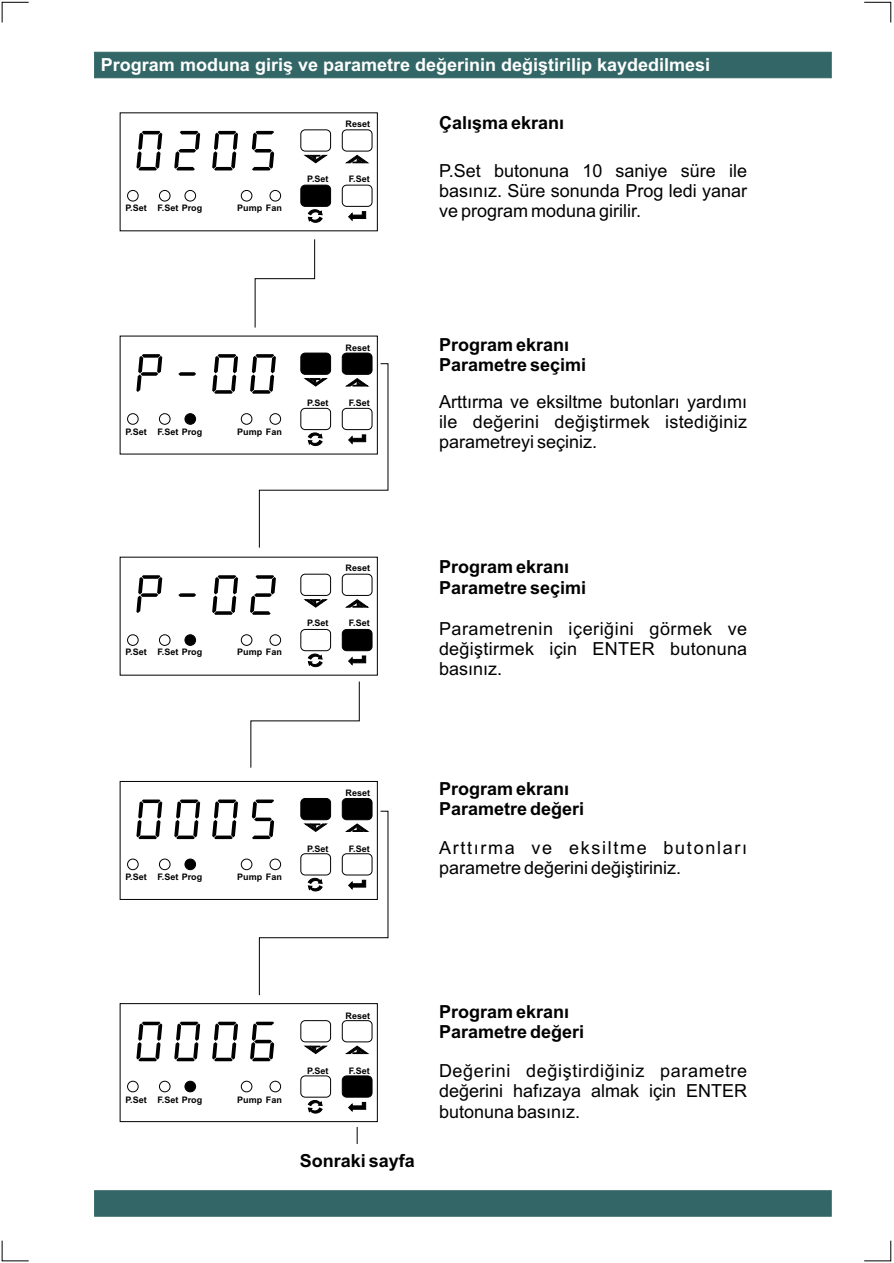
<style>
.page{position:relative;width:894px;height:1263px;background:#fff}
.page>*{position:absolute;margin:0;border:0;box-sizing:border-box;transform-origin:0 0}
.t1{font:18px/20.1px "Arial";color:#000;text-align:justify}
.t2{font:700 18px/20.1px "Arial";color:#000}
.t3{font:700 18px "Arial";color:#fff}
.t4{font:700 9px "Arial";color:#000}
</style>
<div class="page">
<div style="left:94px;top:52px;width:737px;height:26px;background:#366;border:1px solid #366"></div>
<div style="left:94px;top:1191px;width:737px;height:25px;background:#366"></div>
<svg style="left:1px;top:1px;width:28px;height:22px"></svg>
<svg style="left:1px;top:1240px;width:28px;height:22px"></svg>
<svg style="left:864px;top:1px;width:28px;height:22px"></svg>
<svg style="left:864px;top:1240px;width:28px;height:22px"></svg>
<div style="left:120px;top:781px;width:258px;height:119px;border:1px solid #000"></div>
<div style="left:120px;top:1003px;width:258px;height:119px;border:1px solid #000"></div>
<div style="left:300px;top:129px;width:31px;height:22px;border:1px solid #000;border-radius:4px"></div>
<svg style="left:300px;top:353px;width:31px;height:22px"></svg>
<div style="left:300px;top:574px;width:31px;height:22px;border:1px solid #000;border-radius:4px"></div>
<div style="left:300px;top:798px;width:31px;height:22px;background:#000;border:1px solid #000;border-radius:4px"></div>
<div style="left:300px;top:1020px;width:31px;height:22px;border:1px solid #000;border-radius:4px"></div>
<div style="left:300px;top:185px;width:31px;height:22px;background:#000;border:1px solid #000;border-radius:4px"></div>
<div style="left:300px;top:629px;width:31px;height:22px;border:1px solid #000;border-radius:4px"></div>
<div style="left:300px;top:1076px;width:31px;height:22px;border:1px solid #000;border-radius:4px"></div>
<div style="left:342px;top:129px;width:30px;height:22px;border:1px solid #000;border-radius:4px"></div>
<div style="left:342px;top:353px;width:30px;height:22px;background:#070707;border:1px solid #000;border-radius:4px"></div>
<div style="left:342px;top:574px;width:30px;height:22px;border:1px solid #000;border-radius:4px"></div>
<div style="left:342px;top:798px;width:30px;height:22px;background:#000;border:1px solid #000;border-radius:4px"></div>
<div style="left:342px;top:1020px;width:30px;height:22px;border:1px solid #000;border-radius:4px"></div>
<div style="left:342px;top:185px;width:30px;height:22px;border:1px solid #000;border-radius:4px"></div>
<div style="left:342px;top:629px;width:30px;height:22px;background:#000;border:1px solid #000;border-radius:4px"></div>
<div style="left:342px;top:1076px;width:30px;height:22px;background:#000;border:1px solid #000;border-radius:4px"></div>
<svg style="left:348px;top:211px;width:18px;height:10px"></svg>
<svg style="left:348px;top:656px;width:18px;height:9px"></svg>
<svg style="left:348px;top:1102px;width:18px;height:10px"></svg>
<svg style="left:305px;top:155px;width:22px;height:8px"></svg>
<svg style="left:305px;top:599px;width:22px;height:9px"></svg>
<svg style="left:305px;top:1046px;width:22px;height:8px"></svg>
<svg style="left:346px;top:155px;width:23px;height:8px"></svg>
<svg style="left:346px;top:599px;width:23px;height:9px"></svg>
<svg style="left:346px;top:1046px;width:23px;height:8px"></svg>
<svg style="left:308px;top:209px;width:15px;height:14px"></svg>
<svg style="left:308px;top:654px;width:15px;height:13px"></svg>
<svg style="left:308px;top:1100px;width:15px;height:13px"></svg>
<div style="left:241px;top:190px;width:11px;height:11px;border:1px solid #000;border-radius:50%"></div>
<div style="left:241px;top:414px;width:11px;height:10px;border:1px solid #000;border-radius:50%"></div>
<div style="left:241px;top:635px;width:11px;height:11px;border:1px solid #000;border-radius:50%"></div>
<div style="left:241px;top:859px;width:11px;height:11px;border:1px solid #000;border-radius:50%"></div>
<div style="left:241px;top:1081px;width:11px;height:11px;border:1px solid #000;border-radius:50%"></div>
<svg style="left:252px;top:131px;width:22px;height:39px"></svg>
<svg style="left:250px;top:575px;width:26px;height:40px"></svg>
<svg style="left:250px;top:1022px;width:24px;height:39px"></svg>
<div style="left:270px;top:190px;width:11px;height:11px;border:1px solid #000;border-radius:50%"></div>
<div style="left:270px;top:635px;width:11px;height:11px;border:1px solid #000;border-radius:50%"></div>
<div style="left:270px;top:1081px;width:11px;height:11px;border:1px solid #000;border-radius:50%"></div>
<svg style="left:254px;top:239px;width:61px;height:89px"></svg>
<svg style="left:250px;top:354px;width:139px;height:194px"></svg>
<svg style="left:252px;top:800px;width:137px;height:196px"></svg>
<svg style="left:250px;top:681px;width:110px;height:87px"></svg>
<div style="left:159px;top:190px;width:11px;height:11px;border:1px solid #000;border-radius:50%"></div>
<div style="left:159px;top:414px;width:11px;height:10px;border:1px solid #000;border-radius:50%"></div>
<div style="left:159px;top:635px;width:11px;height:11px;border:1px solid #000;border-radius:50%"></div>
<div style="left:159px;top:859px;width:11px;height:11px;border:1px solid #000;border-radius:50%"></div>
<div style="left:159px;top:1081px;width:11px;height:11px;border:1px solid #000;border-radius:50%"></div>
<div style="left:185px;top:190px;width:11px;height:11px;border:1px solid #000;border-radius:50%"></div>
<div style="left:185px;top:414px;width:11px;height:10px;background:#000;border:1px solid #000;border-radius:50%"></div>
<div style="left:185px;top:635px;width:11px;height:11px;background:#000;border:1px solid #000;border-radius:50%"></div>
<div style="left:185px;top:859px;width:11px;height:11px;background:#000;border:1px solid #000;border-radius:50%"></div>
<div style="left:185px;top:1081px;width:11px;height:11px;background:#000;border:1px solid #000;border-radius:50%"></div>
<div style="left:127px;top:190px;width:11px;height:11px;border:1px solid #000;border-radius:50%"></div>
<div style="left:127px;top:414px;width:11px;height:10px;border:1px solid #000;border-radius:50%"></div>
<div style="left:127px;top:635px;width:11px;height:11px;border:1px solid #000;border-radius:50%"></div>
<div style="left:127px;top:859px;width:11px;height:11px;border:1px solid #000;border-radius:50%"></div>
<div style="left:127px;top:1081px;width:11px;height:11px;border:1px solid #000;border-radius:50%"></div>
<svg style="left:136px;top:131px;width:26px;height:39px"></svg>
<svg style="left:136px;top:800px;width:26px;height:39px"></svg>
<svg style="left:136px;top:1022px;width:26px;height:39px"></svg>
<svg style="left:136px;top:354px;width:26px;height:38px"></svg>
<svg style="left:136px;top:575px;width:26px;height:38px"></svg>
<svg style="left:174px;top:800px;width:26px;height:39px"></svg>
<svg style="left:174px;top:1022px;width:26px;height:39px"></svg>
<svg style="left:174px;top:131px;width:26px;height:39px"></svg>
<svg style="left:178px;top:372px;width:18px;height:4px"></svg>
<svg style="left:178px;top:593px;width:18px;height:4px"></svg>
<svg style="left:212px;top:131px;width:26px;height:39px"></svg>
<svg style="left:212px;top:354px;width:26px;height:40px"></svg>
<svg style="left:212px;top:575px;width:26px;height:40px"></svg>
<svg style="left:212px;top:800px;width:26px;height:39px"></svg>
<svg style="left:212px;top:1022px;width:26px;height:39px"></svg>
<svg style="left:357px;top:1127px;width:1px;height:17px"></svg>
<p class="t3" style="left:101px;top:58px;width:611px">Program moduna giriþ ve parametre deðerinin deðiþtirilip kaydedilmesi</p>
<p class="t4" style="left:125px;top:204px;width:78px">P.Set F.Set Prog</p>
<p class="t4" style="left:237px;top:204px;width:46px">Pump Fan</p>
<p class="t4" style="left:346px;top:120px;width:26px">Reset</p>
<p class="t4" style="left:307px;top:175px;width:23px">P.Set</p>
<p class="t4" style="left:349px;top:175px;width:23px">F.Set</p>
<p class="t4" style="left:125px;top:428px;width:78px">P.Set F.Set Prog</p>
<p class="t4" style="left:237px;top:428px;width:46px">Pump Fan</p>
<p class="t4" style="left:346px;top:344px;width:26px">Reset</p>
<p class="t4" style="left:307px;top:400px;width:23px">P.Set</p>
<p class="t4" style="left:349px;top:400px;width:23px">F.Set</p>
<p class="t4" style="left:125px;top:648px;width:78px">P.Set F.Set Prog</p>
<p class="t4" style="left:237px;top:648px;width:46px">Pump Fan</p>
<p class="t4" style="left:346px;top:565px;width:26px">Reset</p>
<p class="t4" style="left:307px;top:620px;width:23px">P.Set</p>
<p class="t4" style="left:349px;top:620px;width:23px">F.Set</p>
<p class="t4" style="left:125px;top:874px;width:78px">P.Set F.Set Prog</p>
<p class="t4" style="left:237px;top:874px;width:46px">Pump Fan</p>
<p class="t4" style="left:346px;top:790px;width:26px">Reset</p>
<p class="t4" style="left:307px;top:845px;width:23px">P.Set</p>
<p class="t4" style="left:349px;top:845px;width:23px">F.Set</p>
<p class="t2" style="left:439px;top:114px;width:127px">Çalýþma ekraný</p>
<p class="t1" style="left:439px;top:162px;width:310px">P.Set butonuna 10 saniye süre ile basýnýz. Süre sonunda Prog ledi yanar ve program moduna girilir.</p>
<p class="t2" style="left:439px;top:337px;width:149px">Program ekraný<br>Parametre seçimi</p>
<p class="t1" style="left:439px;top:393px;width:310px">Arttýrma ve eksiltme butonlarý yardýmý ile deðerini deðiþtirmek istediðiniz parametreyi seçiniz.</p>
<p class="t2" style="left:439px;top:559px;width:149px">Program ekraný<br>Parametre seçimi</p>
<p class="t1" style="left:439px;top:620px;width:310px">Parametrenin içeriðini görmek ve deðiþtirmek için ENTER butonuna basýnýz.</p>
<p class="t2" style="left:439px;top:780px;width:147px">Program ekraný<br>Parametre deðeri</p>
<p class="t1" style="left:439px;top:839px;width:310px">Arttýrma ve eksiltme butonlarý parametre deðerini deðiþtiriniz.</p>
<p class="t4" style="left:125px;top:1096px;width:78px">P.Set F.Set Prog</p>
<p class="t4" style="left:237px;top:1096px;width:46px">Pump Fan</p>
<p class="t4" style="left:346px;top:1012px;width:26px">Reset</p>
<p class="t4" style="left:307px;top:1067px;width:23px">P.Set</p>
<p class="t4" style="left:349px;top:1067px;width:23px">F.Set</p>
<p class="t2" style="left:300px;top:1152px;width:117px">Sonraki sayfa</p>
<p class="t2" style="left:439px;top:1003px;width:147px">Program ekraný<br>Parametre deðeri</p>
<p class="t1" style="left:439px;top:1063px;width:310px">Deðerini deðiþtirdiðiniz parametre deðerini hafýzaya almak için ENTER butonuna basýnýz.</p>
</div>
